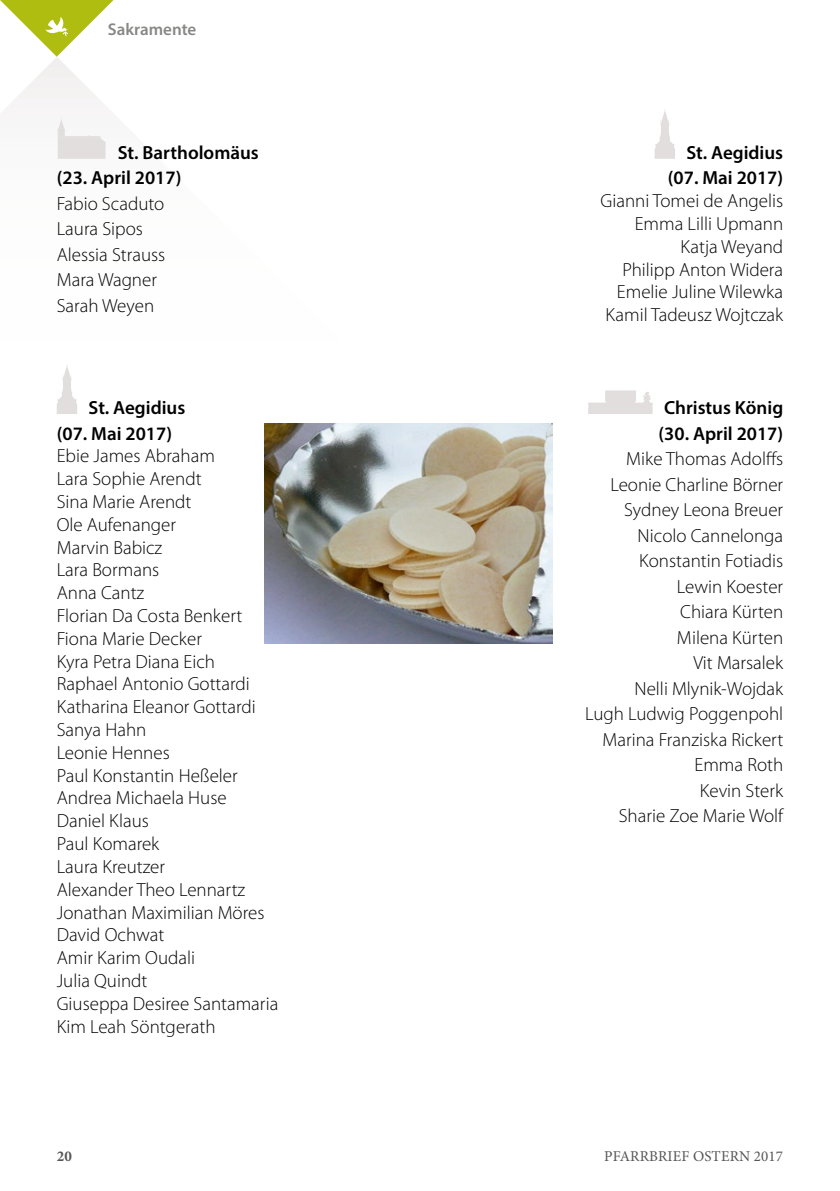
<style>
.page{position:relative;width:840px;height:1191px;background:#fff}
.page>*{position:absolute;margin:0;border:0;box-sizing:border-box;transform-origin:0 0}
.t1{font:300 19px/22.8px "Myriad Pro";color:#000}
.t2{font:600 19px/25.6px "Myriad Pro";color:#000}
.t3{font:600 17px "Myriad Pro";color:#878786}
.t4{font:15px "Minion Pro";letter-spacing:.01em;color:#565656}
.t5{font:700 15px "Minion Pro";color:#565656}
</style>
<div class="page">
<svg style="left:0;top:0;width:114px;height:57px"></svg>
<svg style="left:57px;top:117px;width:49px;height:42px"></svg>
<svg style="left:57px;top:366px;width:20px;height:48px"></svg>
<svg style="left:654px;top:110px;width:20px;height:49px"></svg>
<svg style="left:588px;top:390px;width:64px;height:24px"></svg>
<img style="left:265px;top:423px;width:287px;height:220px">
<p class="t3" style="left:108px;top:18px;width:90px">Sakramente</p>
<p class="t2" style="left:57px;top:139px;width:203px;text-indent:61px">St. Bartholomäus (23. April 2017)</p>
<p class="t1" style="left:57px;top:190px;width:110px;line-height:25.6px">Fabio Scaduto<br>Laura Sipos<br>Alessia Strauss<br>Mara Wagner<br>Sarah Weyen</p>
<p class="t2" style="left:57px;top:394px;width:130px;text-indent:32px">St. Aegidius (07. Mai 2017)</p>
<p class="t1" style="left:57px;top:444px;width:223px">Ebie James Abraham<br>Lara Sophie Arendt<br>Sina Marie Arendt<br>Ole Aufenanger<br>Marvin Babicz<br>Lara Bormans<br>Anna Cantz<br>Florian Da Costa Benkert<br>Fiona Marie Decker<br>Kyra Petra Diana Eich<br>Raphael Antonio Gottardi<br>Katharina Eleanor Gottardi<br>Sanya Hahn<br>Leonie Hennes<br>Paul Konstantin Heßeler<br>Andrea Michaela Huse<br>Daniel Klaus<br>Paul Komarek<br>Laura Kreutzer<br>Alexander Theo Lennartz<br>Jonathan Maximilian Möres<br>David Ochwat<br>Amir Karim Oudali<br>Julia Quindt<br>Giuseppa Desiree Santamaria<br>Kim Leah Söntgerath</p>
<p class="t2" style="left:667px;top:139px;width:117px;text-align:right">St. Aegidius (07. Mai 2017)</p>
<p class="t1" style="left:600px;top:189px;width:184px;text-align:right">Gianni Tomei de Angelis<br>Emma Lilli Upmann<br>Katja Weyand<br>Philipp Anton Widera<br>Emelie Juline Wilewka<br>Kamil Tadeusz Wojtczak</p>
<p class="t2" style="left:658px;top:394px;width:126px">Christus König (30. April 2017)</p>
<p class="t1" style="left:585px;top:446px;width:199px;line-height:25.6px;text-align:right">Mike Thomas Adolffs<br>Leonie Charline Börner<br>Sydney Leona Breuer<br>Nicolo Cannelonga<br>Konstantin Fotiadis<br>Lewin Koester<br>Chiara Kürten<br>Milena Kürten<br>Vit Marsalek<br>Nelli Mlynik-Wojdak<br>Lugh Ludwig Poggenpohl<br>Marina Franziska Rickert<br>Emma Roth<br>Kevin Sterk<br>Sharie Zoe Marie Wolf</p>
<p class="t5" style="left:57px;top:1145px;width:17px">20</p>
<p class="t4" style="left:604px;top:1146px;width:180px">PFARRBRIEF OSTERN 2017</p>
</div>
